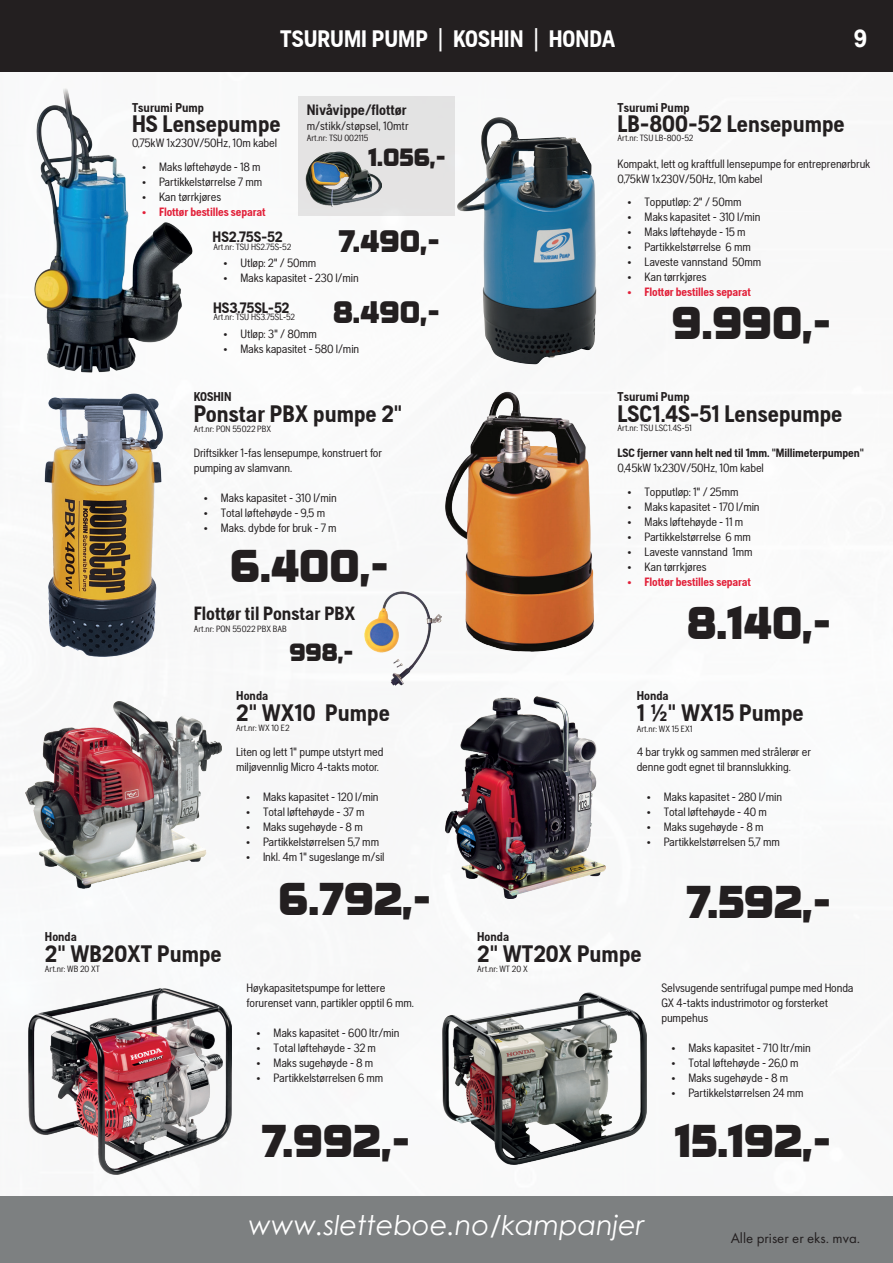
<style>
.page{position:relative;width:893px;height:1263px;background:#fff}
.page>*{position:absolute;margin:0;border:0;box-sizing:border-box;transform-origin:0 0}
.t1{font:900 44.25px "Hotel";color:#231f20}
.t2{font:900 30px "Hotel";color:#231f20}
.t3{font:italic 27.15px "Century Gothic";color:#fff}
.t4{font:700 24.6px "Arial";color:#fff}
.t5{font:900 24px "Hotel";color:#231f20}
.t6{font:700 23.7px "Husqvarna Gothic";color:#231f20}
.t7{font:700 23.7px "Husqvarna Gothic";color:#fff}
.t8{font:700 19.05px "Husqvarna Gothic";color:#231f20}
.t9{font:700 15px "Husqvarna Gothic";color:#231f20}
.t10{font:14.85px "Futura PT";color:#231f20}
.t11{font:700 12.75px "Husqvarna Gothic";color:#231f20}
.t12{font:12px/15px "Husqvarna Gothic";letter-spacing:-.01em;color:#231f20}
.t13{font:700 12px "Husqvarna Gothic";letter-spacing:-.01em;color:#e2213a}
.t14{font:700 12px "Husqvarna Gothic";letter-spacing:-.01em;color:#231f20}
.t15{font:9px "Husqvarna Gothic";color:#231f20}
</style>
<div class="page">
<div style="left:0;top:72px;width:893px;height:1136px;background:#f8f9f9"></div>
<img style="left:34px;top:89px;width:159px;height:284px">
<img style="left:44px;top:393px;width:119px;height:264px">
<img style="left:28px;top:989px;width:203px;height:186px">
<img style="left:457px;top:117px;width:139px;height:247px">
<img style="left:441px;top:391px;width:153px;height:261px">
<img style="left:442px;top:992px;width:205px;height:173px">
<img style="left:26px;top:701px;width:196px;height:187px">
<img style="left:445px;top:697px;width:161px;height:201px">
<div style="left:298px;top:96px;width:156px;height:119px;background:#e4e3e3"></div>
<img style="left:305px;top:151px;width:77px;height:55px">
<img style="left:365px;top:592px;width:76px;height:93px">
<div style="left:0;top:1196px;width:893px;height:67px;background:#7d8081"></div>
<div style="left:0;top:0;width:10px;height:72px;background:#231f20"></div>
<div style="left:3px;top:0;width:890px;height:72px;background:#231f20"></div>
<h3 class="t7" style="left:280px;top:25px;width:337px">TSURUMI PUMP | KOSHIN | HONDA</h3>
<h3 class="t4" style="left:854px;top:21px;width:15px">9</h3>
<p class="t11" style="left:132px;top:100px;width:73px">Tsurumi Pump</p>
<h3 class="t6" style="left:132px;top:110px;width:150px">HS Lensepumpe</h3>
<p class="t12" style="left:132px;top:136px;width:146px">0,75kW 1x230V/50Hz, 10m kabel</p>
<p class="t12" style="left:142px;top:159px;width:120px">• Maks løftehøyde - 18 m</p>
<p class="t12" style="left:142px;top:174px;width:122px">• Partikkelstørrelse 7 mm</p>
<p class="t12" style="left:142px;top:189px;width:80px">• Kan tørrkjøres</p>
<p class="t13" style="left:142px;top:205px;width:125px">• Flottør bestilles separat</p>
<p class="t9" style="left:307px;top:101px;width:101px">Nivåvippe/flottør</p>
<p class="t12" style="left:307px;top:118px;width:103px">m/stikk/støpsel, 10mtr</p>
<p class="t15" style="left:307px;top:132px;width:63px">Art.nr: TSU 002115</p>
<h3 class="t5" style="left:368px;top:144px;width:79px">1.056,-</h3>
<p class="t9" style="left:213px;top:228px;width:71px">HS2.75S-52</p>
<p class="t15" style="left:213px;top:241px;width:79px">Art.nr: TSU HS2.75S-52</p>
<h2 class="t2" style="left:339px;top:225px;width:103px">7.490,-</h2>
<p class="t12" style="left:223px;top:256px;width:94px">• Utløp: 2" / 50mm</p>
<p class="t12" style="left:223px;top:271px;width:137px">• Maks kapasitet - 230 l/min</p>
<p class="t9" style="left:213px;top:299px;width:78px">HS3.75SL-52</p>
<p class="t15" style="left:213px;top:312px;width:83px">Art.nr: TSU HS3.75SL-52</p>
<h2 class="t2" style="left:333px;top:296px;width:108px">8.490,-</h2>
<p class="t12" style="left:223px;top:326px;width:95px">• Utløp: 3" / 80mm</p>
<p class="t12" style="left:223px;top:341px;width:137px">• Maks kapasitet - 580 l/min</p>
<p class="t11" style="left:194px;top:390px;width:39px">KOSHIN</p>
<h3 class="t6" style="left:194px;top:400px;width:210px">Ponstar PBX pumpe 2"</h3>
<p class="t15" style="left:194px;top:424px;width:79px">Art.nr: PON 55022 PBX</p>
<p class="t12" style="left:194px;top:445px;width:190px">Driftsikker 1-fas lensepumpe, konstruert for pumping av slamvann.</p>
<p class="t12" style="left:204px;top:490px;width:135px">• Maks kapasitet - 310 l/min</p>
<p class="t12" style="left:204px;top:505px;width:123px">• Total løftehøyde - 9,5 m</p>
<p class="t12" style="left:204px;top:520px;width:134px">• Maks. dybde for bruk - 7 m</p>
<h1 class="t1" style="left:230px;top:542px;width:160px">6.400,-</h1>
<h3 class="t8" style="left:194px;top:602px;width:163px">Flottør til Ponstar PBX</h3>
<p class="t15" style="left:194px;top:624px;width:94px">Art.nr: PON 55022 PBX BAB</p>
<h3 class="t5" style="left:289px;top:640px;width:66px">998,-</h3>
<p class="t11" style="left:236px;top:688px;width:34px">Honda</p>
<h3 class="t6" style="left:236px;top:699px;width:155px">2" WX10 Pumpe</h3>
<p class="t15" style="left:236px;top:722px;width:55px">Art.nr: WX 10 E2</p>
<p class="t12" style="left:236px;top:744px;width:149px">Liten og lett 1" pumpe utstyrt med miljøvennlig Micro 4-takts motor.</p>
<p class="t12" style="left:246px;top:789px;width:134px">• Maks kapasitet - 120 l/min</p>
<p class="t12" style="left:246px;top:804px;width:120px">• Total løftehøyde - 37 m</p>
<p class="t12" style="left:246px;top:819px;width:118px">• Maks sugehøyde - 8 m</p>
<p class="t12" style="left:246px;top:834px;width:135px">• Partikkelstørrelsen 5,7 mm</p>
<p class="t12" style="left:246px;top:849px;width:140px">• Inkl. 4m 1" sugeslange m/sil</p>
<p class="t11" style="left:45px;top:929px;width:34px">Honda</p>
<h3 class="t6" style="left:45px;top:939px;width:178px">2" WB20XT Pumpe</h3>
<p class="t15" style="left:45px;top:963px;width:57px">Art.nr: WB 20 XT</p>
<h1 class="t1" style="left:279px;top:874px;width:154px">6.792,-</h1>
<p class="t12" style="left:247px;top:980px;width:169px">Høykapasitetspumpe for lettere forurenset vann, partikler opptil 6 mm.</p>
<p class="t12" style="left:257px;top:1025px;width:144px">• Maks kapasitet - 600 ltr/min</p>
<p class="t12" style="left:257px;top:1040px;width:121px">• Total løftehøyde - 32 m</p>
<p class="t12" style="left:257px;top:1055px;width:118px">• Maks sugehøyde - 8 m</p>
<p class="t12" style="left:257px;top:1070px;width:128px">• Partikkelstørrelsen 6 mm</p>
<h1 class="t1" style="left:261px;top:1117px;width:150px">7.992,-</h1>
<p class="t11" style="left:618px;top:100px;width:73px">Tsurumi Pump</p>
<h3 class="t6" style="left:618px;top:110px;width:229px">LB-800-52 Lensepumpe</h3>
<p class="t15" style="left:618px;top:133px;width:77px">Art.nr: TSU LB-800-52</p>
<p class="t12" style="left:618px;top:156px;width:254px">Kompakt, lett og kraftfull lensepumpe for entreprenørbruk<br>0,75kW 1x230V/50Hz, 10m kabel</p>
<p class="t12" style="left:628px;top:194px;width:115px">• Topputløp: 2" / 50mm</p>
<p class="t12" style="left:628px;top:209px;width:135px">• Maks kapasitet - 310 l/min</p>
<p class="t12" style="left:628px;top:224px;width:120px">• Maks løftehøyde - 15 m</p>
<p class="t12" style="left:628px;top:239px;width:125px">• Partikkelstørrelse 6 mm</p>
<p class="t12" style="left:628px;top:254px;width:135px">• Laveste vannstand 50mm</p>
<p class="t12" style="left:628px;top:269px;width:80px">• Kan tørrkjøres</p>
<p class="t13" style="left:628px;top:285px;width:125px">• Flottør bestilles separat</p>
<h1 class="t1" style="left:672px;top:299px;width:161px">9.990,-</h1>
<p class="t11" style="left:618px;top:390px;width:73px">Tsurumi Pump</p>
<h3 class="t6" style="left:618px;top:400px;width:226px">LSC1.4S-51 Lensepumpe</h3>
<p class="t15" style="left:618px;top:422px;width:76px">Art.nr: TSU LSC1.4S-51</p>
<p class="t14" style="left:618px;top:446px;width:248px">LSC fjerner vann helt ned til 1mm. "Millimeterpumpen"</p>
<p class="t12" style="left:618px;top:460px;width:148px">0,45kW 1x230V/50Hz, 10m kabel</p>
<p class="t12" style="left:628px;top:484px;width:112px">• Topputløp: 1" / 25mm</p>
<p class="t12" style="left:628px;top:499px;width:134px">• Maks kapasitet - 170 l/min</p>
<p class="t12" style="left:628px;top:514px;width:117px">• Maks løftehøyde - 11 m</p>
<p class="t12" style="left:628px;top:529px;width:125px">• Partikkelstørrelse 6 mm</p>
<p class="t12" style="left:628px;top:544px;width:127px">• Laveste vannstand 1mm</p>
<p class="t12" style="left:628px;top:559px;width:80px">• Kan tørrkjøres</p>
<p class="t13" style="left:628px;top:574px;width:125px">• Flottør bestilles separat</p>
<h1 class="t1" style="left:687px;top:599px;width:146px">8.140,-</h1>
<p class="t11" style="left:637px;top:688px;width:34px">Honda</p>
<h3 class="t6" style="left:637px;top:699px;width:169px">1 1/2" WX15 Pumpe</h3>
<p class="t15" style="left:637px;top:723px;width:57px">Art.nr: WX 15 EX1</p>
<p class="t12" style="left:637px;top:744px;width:176px">4 bar trykk og sammen med strålerør er denne godt egnet til brannslukking.</p>
<p class="t12" style="left:647px;top:789px;width:137px">• Maks kapasitet - 280 l/min</p>
<p class="t12" style="left:647px;top:804px;width:122px">• Total løftehøyde - 40 m</p>
<p class="t12" style="left:647px;top:819px;width:118px">• Maks sugehøyde - 8 m</p>
<p class="t12" style="left:647px;top:834px;width:135px">• Partikkelstørrelsen 5,7 mm</p>
<p class="t11" style="left:477px;top:929px;width:34px">Honda</p>
<h3 class="t6" style="left:477px;top:939px;width:166px">2" WT20X Pumpe</h3>
<p class="t15" style="left:477px;top:963px;width:52px">Art.nr: WT 20 X</p>
<h1 class="t1" style="left:686px;top:878px;width:146px">7.592,-</h1>
<p class="t12" style="left:661px;top:980px;width:194px">Selvsugende sentrifugal pumpe med Honda<br>GX 4-takts industrimotor og forsterket pumpehus</p>
<p class="t12" style="left:671px;top:1040px;width:141px">• Maks kapasitet - 710 ltr/min</p>
<p class="t12" style="left:671px;top:1055px;width:129px">• Total løftehøyde - 26,0 m</p>
<p class="t12" style="left:671px;top:1070px;width:118px">• Maks sugehøyde - 8 m</p>
<p class="t12" style="left:671px;top:1085px;width:134px">• Partikkelstørrelsen 24 mm</p>
<h1 class="t1" style="left:674px;top:1117px;width:158px">15.192,-</h1>
<h3 class="t3" style="left:249px;top:1206px;width:397px">www.sletteboe.no/kampanjer</h3>
<p class="t10" style="left:731px;top:1229px;width:131px">Alle priser er eks. mva.</p>
</div>
